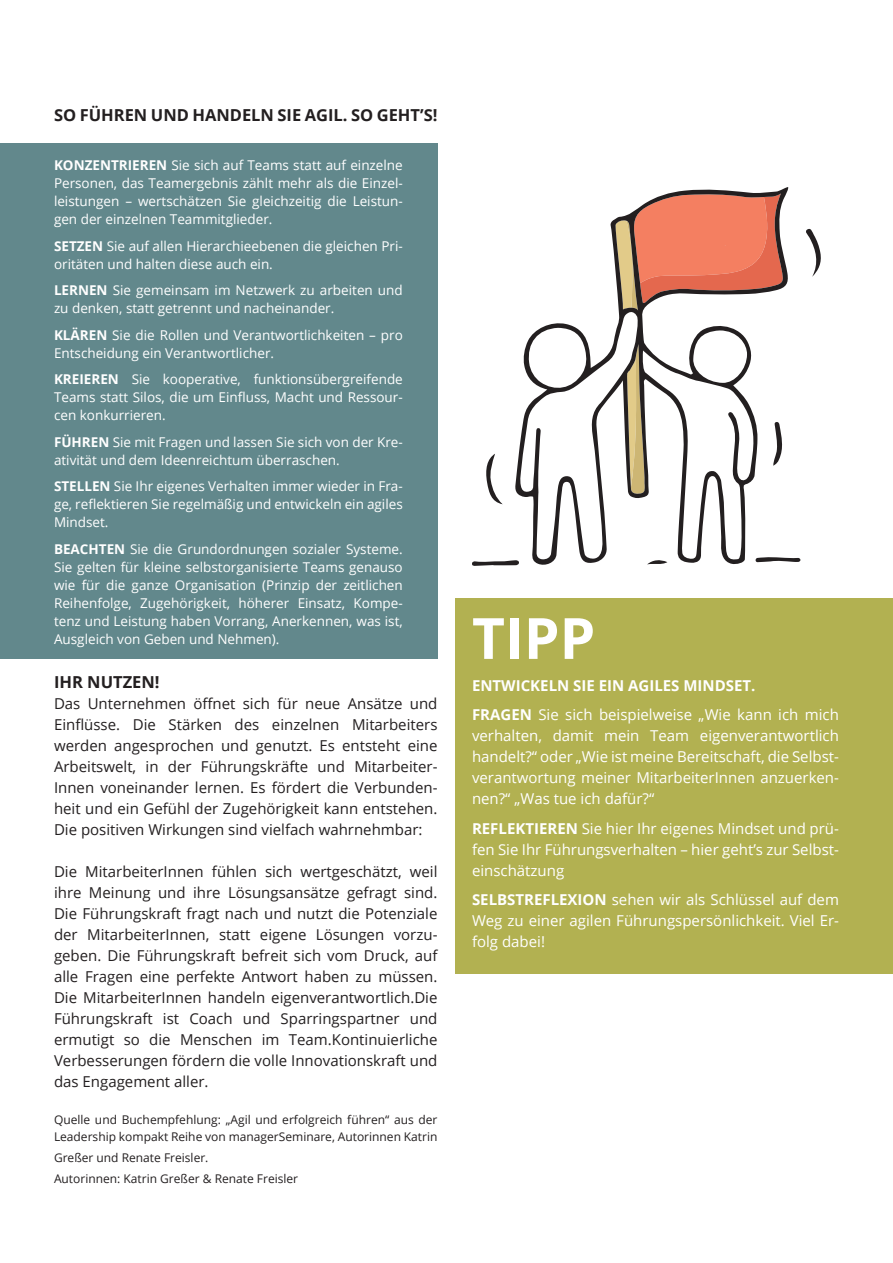
<style>
.page{position:relative;width:893px;height:1263px;background:#fff}
.page>*{position:absolute;margin:0;border:0;box-sizing:border-box;transform-origin:0 0}
.t1{font:700 57px "Open Sans";color:#fff}
.t2{font:700 16.5px "Open Sans";color:#231f20}
.t3{font:15px/21px "Open Sans";color:#231f20;text-align:justify}
.t4{font:15px/21px "Open Sans";color:#fff;text-align:justify}
.t5{font:700 15px/29.5px "Open Sans";color:#fff}
.t6{font:13.5px/18px "Open Sans";color:#fff;text-align:justify}
.t7{font:12px/16.5px "Open Sans";color:#231f20}
.s1{font-weight:700}
.s2{font-weight:400}
</style>
<div class="page">
<div style="left:455px;top:598px;width:438px;height:375px;background:#b2b151"></div>
<div style="left:0;top:144px;width:437px;height:515px;background:#62888c"></div>
<svg style="left:472px;top:193px;width:349px;height:373px"></svg>
<p class="t2" style="left:54px;top:103px;width:385px">SO FÜHREN UND HANDELN SIE AGIL. SO GEHT’S!</p>
<p class="t6" style="left:54px;top:156px;width:350px"><span class="s1">KONZENTRIEREN</span> Sie sich auf Teams statt auf einzelne Personen, das Teamergebnis zählt mehr als die Einzel&shy;leistungen – wertschätzen Sie gleichzeitig die Leistun&shy;gen der einzelnen Teammitglieder.</p>
<p class="t6" style="left:54px;top:236px;width:350px"><span class="s1">SETZEN</span> Sie auf allen Hierarchieebenen die gleichen Pri&shy;oritäten und halten diese auch ein.</p>
<p class="t6" style="left:54px;top:281px;width:350px"><span class="s1">LERNEN</span> Sie gemeinsam im Netzwerk zu arbeiten und zu denken, statt getrennt und nacheinander.</p>
<p class="t6" style="left:54px;top:325px;width:350px"><span class="s1">KLÄREN</span> Sie die Rollen und Verantwortlichkeiten – pro<br>Entscheidung ein Verantwortlicher.</p>
<p class="t6" style="left:54px;top:370px;width:350px"><span class="s1">KREIEREN</span> Sie kooperative, funktionsübergreifende Teams statt Silos, die um Einfluss, Macht und Ressour&shy;cen konkurrieren.</p>
<p class="t6" style="left:54px;top:432px;width:350px"><span class="s1">FÜHREN</span> Sie mit Fragen und lassen Sie sich von der Kre&shy;ativität und dem Ideenreichtum überraschen.</p>
<p class="t6" style="left:54px;top:477px;width:350px"><span class="s1">STELLEN</span> Sie Ihr eigenes Verhalten immer wieder in Fra&shy;ge, reflektieren Sie regelmäßig und entwickeln ein agiles Mindset.</p>
<p class="t6" style="left:54px;top:539px;width:350px"><span class="s1">BEACHTEN</span> Sie die Grundordnungen sozialer Systeme.<br>Sie gelten für kleine selbstorganisierte Teams genauso wie für die ganze Organisation (Prinzip der zeitlichen Reihenfolge, Zugehörigkeit, höherer Einsatz, Kompe&shy;tenz und Leistung haben Vorrang, Anerkennen, was ist, Ausgleich von Geben und Nehmen).</p>
<p class="t2" style="left:54px;top:670px;width:107px">IHR NUTZEN!</p>
<p class="t3" style="left:54px;top:692px;width:385px">Das Unternehmen öffnet sich für neue Ansätze und Einflüsse. Die Stärken des einzelnen Mitarbeiters werden angesprochen und genutzt. Es entsteht eine Arbeitswelt, in der Führungskräfte und Mitarbeiter-Innen voneinander lernen. Es fördert die Verbunden&shy;heit und ein Gefühl der Zugehörigkeit kann entstehen.<br>Die positiven Wirkungen sind vielfach wahrnehmbar:</p>
<p class="t3" style="left:54px;top:860px;width:385px">Die MitarbeiterInnen fühlen sich wertgeschätzt, weil ihre Meinung und ihre Lösungsansätze gefragt sind.<br>Die Führungskraft fragt nach und nutzt die Potenziale der MitarbeiterInnen, statt eigene Lösungen vorzu&shy;geben. Die Führungskraft befreit sich vom Druck, auf alle Fragen eine perfekte Antwort haben zu müssen.<br>Die MitarbeiterInnen handeln eigenverantwortlich.Die Führungskraft ist Coach und Sparringspartner und ermutigt so die Menschen im Team.Kontinuierliche Verbesserungen fördern die volle Innovationskraft und das Engagement aller.</p>
<p class="t7" style="left:54px;top:1111px;width:385px">Quelle und Buchempfehlung: „Agil und erfolgreich führen“ aus der<br>Leadership kompakt Reihe von managerSeminare, Autorinnen Katrin</p>
<p class="t7" style="left:54px;top:1146px;width:246px;line-height:21px">Greßer und Renate Freisler.<br>Autorinnen: Katrin Greßer &amp; Renate Freisler</p>
<h1 class="t1" style="left:472px;top:598px;width:125px">TIPP</h1>
<p class="t5" style="left:472px;top:670px;width:368px">ENTWICKELN SIE EIN AGILES MINDSET.<br>FRAGEN <span class="s2">Sie sich beispielweise „Wie kann ich mich</span></p>
<p class="t4" style="left:472px;top:725px;width:368px">verhalten, damit mein Team eigenverantwortlich handelt?“ oder „Wie ist meine Bereitschaft, die Selbst&shy;verantwortung meiner MitarbeiterInnen anzuerken&shy;nen?“ „Was tue ich dafür?“</p>
<p class="t4" style="left:472px;top:817px;width:368px"><span class="s1">REFLEKTIEREN</span> Sie hier Ihr eigenes Mindset und prü&shy;fen Sie Ihr Führungsverhalten – hier geht’s zur Selbst&shy;einschätzung</p>
<p class="t4" style="left:472px;top:889px;width:368px"><span class="s1">SELBSTREFLEXION</span> sehen wir als Schlüssel auf dem Weg zu einer agilen Führungspersönlichkeit. Viel Er&shy;folg dabei!</p>
</div>
